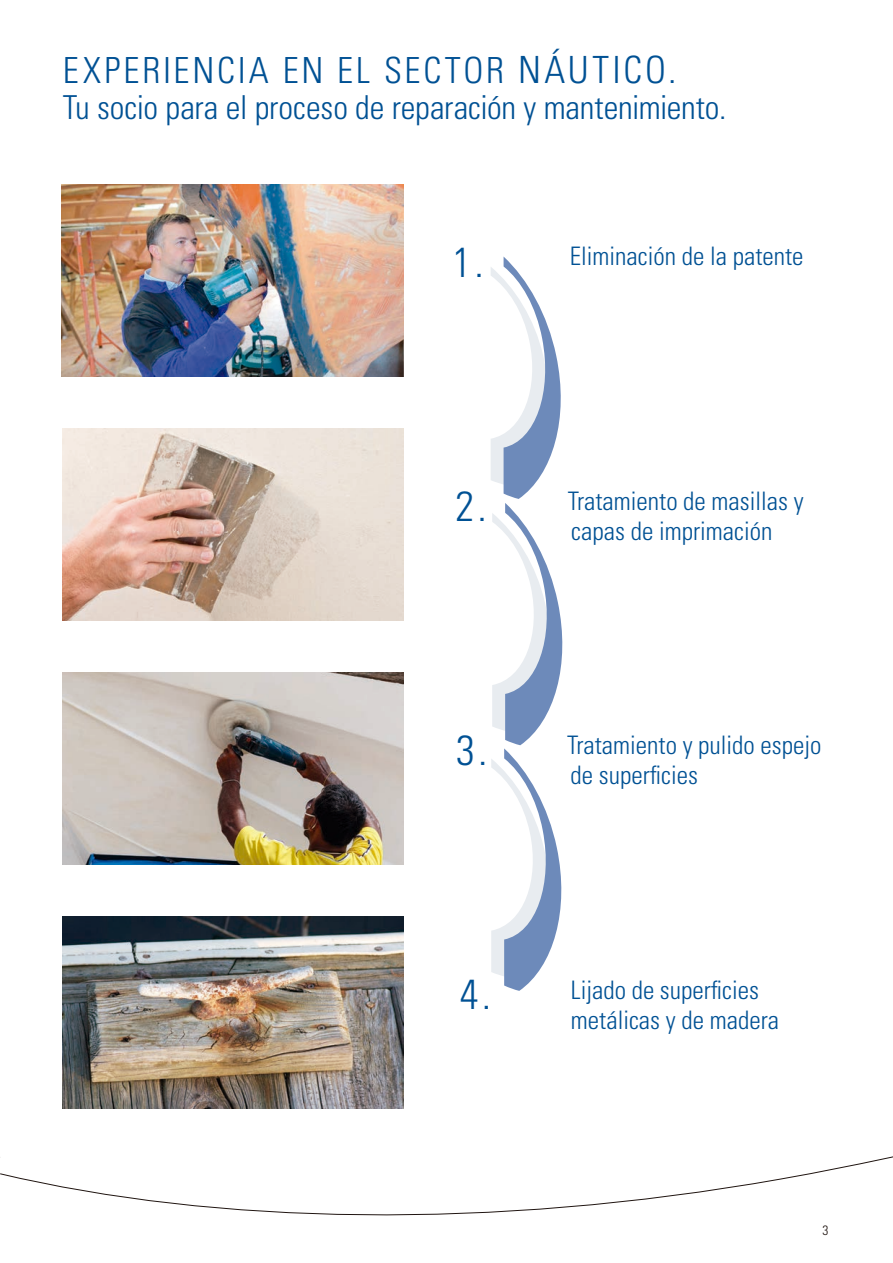
<style>
.page{position:relative;width:893px;height:1263px;background:#fff}
.page>*{position:absolute;margin:0;border:0;box-sizing:border-box;transform-origin:0 0}
.Subline{font:300 condensed 42px "Univers LT Std";color:#005194}
.Headline{font:300 condensed 36px "Univers LT Std";letter-spacing:.08em;color:#005194}
.Headline-2{font:300 condensed 33px "Univers LT Std";letter-spacing:-.005em;color:#005194}
.Subline-2{font:300 condensed 25.5px/30px "Univers LT Std";color:#005194}
.t1{font:300 condensed 13.5px "Univers LT Std";color:#1f1410}
.s1{font-size:37.5px}
</style>
<div class="page">
<svg style="left:491px;top:257px;width:72px;height:734px"></svg>
<img style="left:62px;top:673px;width:341px;height:191px">
<img style="left:62px;top:185px;width:341px;height:191px">
<img style="left:63px;top:429px;width:341px;height:191px">
<img style="left:62px;top:917px;width:341px;height:191px">
<svg style="left:0;top:1156px;width:893px;height:60px"></svg>
<p class="Headline" style="left:63px;top:49px;width:615px">EXPERIENCIA EN EL SECTOR <span class="s1">NÁUTICO.</span></p>
<p class="Headline-2" style="left:63px;top:88px;width:665px">Tu socio para el proceso de reparación y mantenimiento.</p>
<p class="Subline" style="left:452px;top:237px;width:33px">1.</p>
<p class="Subline-2" style="left:570px;top:241px;width:235px">Eliminación de la patente</p>
<p class="Subline" style="left:455px;top:481px;width:33px">2.</p>
<p class="Subline-2" style="left:568px;top:486px;width:238px">Tratamiento de masillas y capas de imprimación</p>
<p class="Subline" style="left:456px;top:725px;width:33px">3.</p>
<p class="Subline-2" style="left:567px;top:730px;width:256px">Tratamiento y pulido espejo</p>
<p class="Subline-2" style="left:571px;top:760px;width:129px">de superficies</p>
<p class="Subline" style="left:460px;top:969px;width:33px">4.</p>
<p class="Subline-2" style="left:571px;top:975px;width:210px">Lijado de superficies metálicas y de madera</p>
<p class="t1" style="left:822px;top:1221px;width:7px">3</p>
</div>
